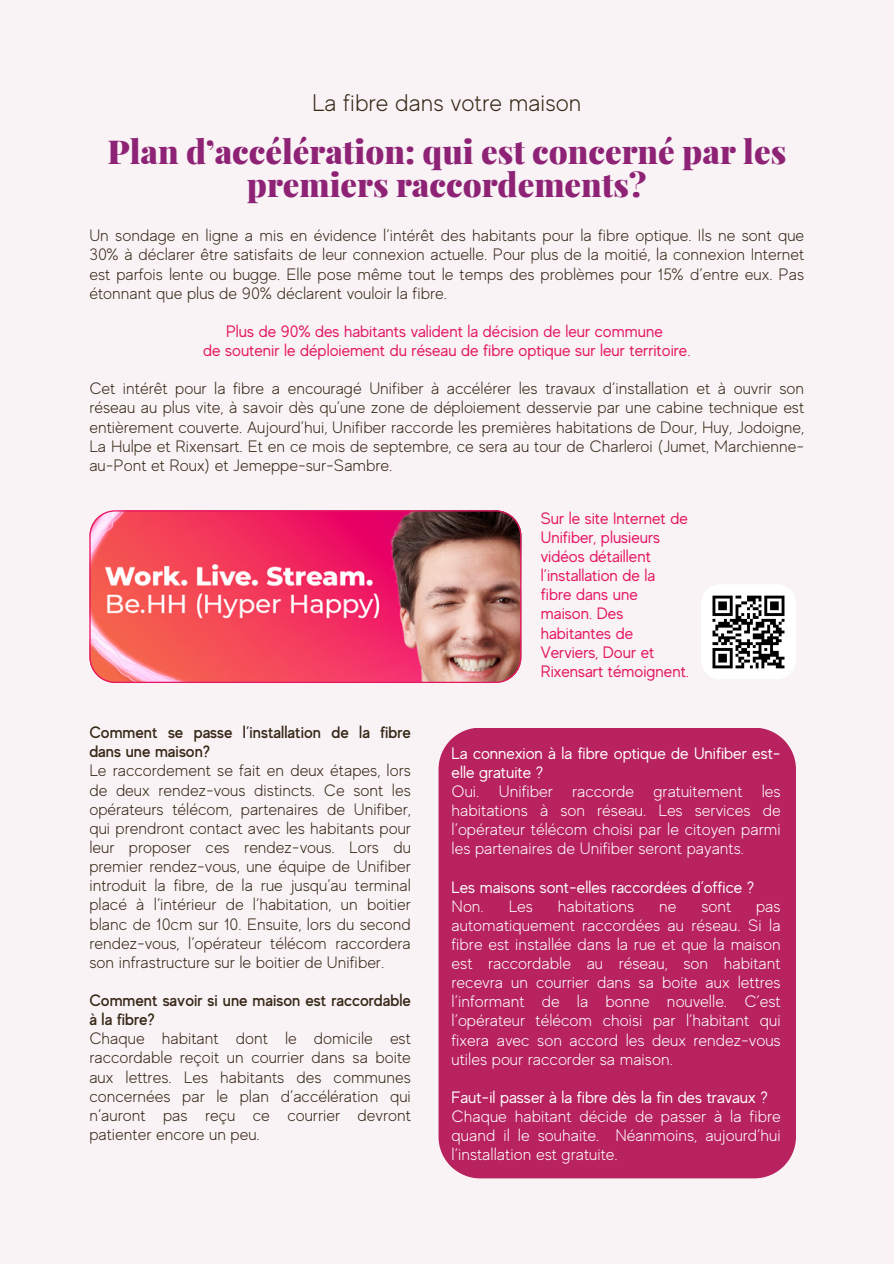
<style>
.page{position:relative;width:894px;height:1264px;background:#fff}
.page>*{position:absolute;margin:0;border:0;box-sizing:border-box;transform-origin:0 0}
.t1{font:900 33px/32.7px "Playfair Display";color:#8e2376;text-align:center}
.t2{font:300 24px "MADE Evolve Sans";color:#372817}
.t3{font:300 16.5px/19.2px "MADE Evolve Sans";color:#372817;text-align:justify}
.t4{font:300 16.5px/19.2px "MADE Evolve Sans";color:#fff;text-align:justify}
.t5{font:16.5px/19.2px "MADE Evolve Sans";color:#e51760}
.t6{font:16.5px/19.2px "MADE Evolve Sans";color:#fff}
.t7{font:500 16.5px/19.2px "MADE Evolve Sans";color:#372817}
</style>
<div class="page">
<div style="left:0;top:0;width:893px;height:1263px;background:#f9f3f6"></div>
<img style="left:89px;top:510px;width:432px;height:173px">
<div style="left:438px;top:728px;width:357px;height:450px;background:#b8225e"></div>
<img style="left:701px;top:585px;width:94px;height:94px">
<p class="t2" style="left:312px;top:89px;width:271px">La fibre dans votre maison</p>
<p class="t1" style="left:107px;top:134px;width:680px">Plan d’accélération: qui est concerné par les premiers raccordements?</p>
<p class="t3" style="left:89px;top:226px;width:716px">Un sondage en ligne a mis en évidence l’intérêt des habitants pour la fibre optique. Ils ne sont que 30% à déclarer être satisfaits de leur connexion actuelle. Pour plus de la moitié, la connexion Internet est parfois lente ou bugge. Elle pose même tout le temps des problèmes pour 15% d’entre eux. Pas étonnant que plus de 90% déclarent vouloir la fibre.</p>
<p class="t5" style="left:226px;top:322px;width:438px">Plus de 90% des habitants valident la décision de leur commune</p>
<p class="t5" style="left:203px;top:341px;width:489px">de soutenir le déploiement du réseau de fibre optique sur leur territoire.</p>
<p class="t3" style="left:89px;top:379px;width:716px">Cet intérêt pour la fibre a encouragé Unifiber à accélérer les travaux d’installation et à ouvrir son réseau au plus vite, à savoir dès qu’une zone de déploiement desservie par une cabine technique est entièrement couverte. Aujourd’hui, Unifiber raccorde les premières habitations de Dour, Huy, Jodoigne, La Hulpe et Rixensart. Et en ce mois de septembre, ce sera au tour de Charleroi (Jumet, Marchienne&shy;au-Pont et Roux) et Jemeppe-sur-Sambre.</p>
<p class="t7" style="left:89px;top:723px;width:323px">Comment se passe l’installation de la fibre dans une maison?</p>
<p class="t3" style="left:89px;top:761px;width:323px">Le raccordement se fait en deux étapes, lors de deux rendez-vous distincts. Ce sont les opérateurs télécom, partenaires de Unifiber, qui prendront contact avec les habitants pour leur proposer ces rendez-vous. Lors du premier rendez-vous, une équipe de Unifiber introduit la fibre, de la rue jusqu’au terminal placé à l’intérieur de l’habitation, un boitier blanc de 10cm sur 10. Ensuite, lors du second rendez-vous, l’opérateur télécom raccordera son infrastructure sur le boitier de Unifiber.</p>
<p class="t7" style="left:89px;top:990px;width:323px">Comment savoir si une maison est raccordable à la fibre?</p>
<p class="t3" style="left:89px;top:1029px;width:323px">Chaque habitant dont le domicile est raccordable reçoit un courrier dans sa boite aux lettres. Les habitants des communes concernées par le plan d’accélération qui n’auront pas reçu ce courrier devront patienter encore un peu.</p>
<p class="t5" style="left:540px;top:508px;width:150px">Sur le site Internet de<br>Unifiber, plusieurs vidéos détaillent l’installation de la fibre dans une maison. Des habitantes de<br>Verviers, Dour et<br>Rixensart témoignent.</p>
<p class="t6" style="left:451px;top:743px;width:330px">La connexion à la fibre optique de Unifiber est&shy;elle gratuite ?</p>
<p class="t4" style="left:451px;top:781px;width:330px">Oui. Unifiber raccorde gratuitement les habitations à son réseau. Les services de l’opérateur télécom choisi par le citoyen parmi les partenaires de Unifiber seront payants.</p>
<p class="t6" style="left:451px;top:877px;width:304px">Les maisons sont-elles raccordées d’office ?</p>
<p class="t4" style="left:451px;top:896px;width:34px">Non.</p>
<p class="t4" style="left:508px;top:896px;width:26px">Les</p>
<p class="t4" style="left:557px;top:896px;width:78px">habitations</p>
<p class="t4" style="left:659px;top:896px;width:19px">ne</p>
<p class="t4" style="left:701px;top:896px;width:31px">sont</p>
<p class="t4" style="left:451px;top:896px;width:330px;text-indent:304px">pas automatiquement raccordées au réseau. Si la fibre est installée dans la rue et que la maison est raccordable au réseau, son habitant recevra un courrier dans sa boite aux lettres l’informant de la bonne nouvelle. C’est l’opérateur télécom choisi par l’habitant qui fixera avec son accord les deux rendez-vous utiles pour raccorder sa maison.</p>
<p class="t6" style="left:451px;top:1087px;width:317px">Faut-il passer à la fibre dès la fin des travaux ?</p>
<p class="t4" style="left:451px;top:1106px;width:330px">Chaque habitant décide de passer à la fibre quand il le souhaite. Néanmoins, aujourd’hui l’installation est gratuite.</p>
</div>
